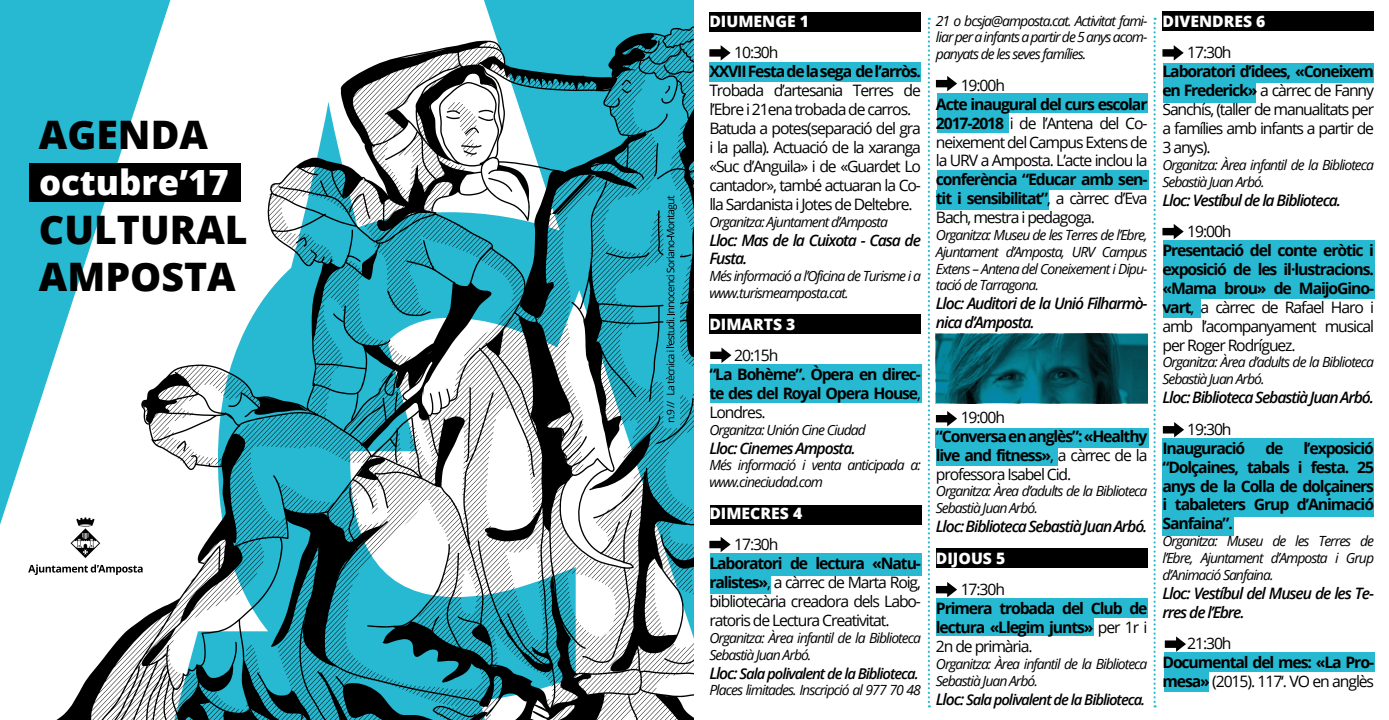
<style>
.page{position:relative;width:1389px;height:720px;background:#fff}
.page>*{position:absolute;margin:0;border:0;box-sizing:border-box;transform-origin:0 0}
.t1{font:800 39.2px/47.1px "Open Sans";color:#000}
.t2{font:800 34.82px "Open Sans";color:#fff}
.t3{font:700 15.75px/18.9px "Open Sans";letter-spacing:-.07em;color:#000;text-align:justify}
.t4{font:15.75px/18.9px "Open Sans";letter-spacing:-.07em;color:#000;text-align:justify}
.t5{font:italic 600 15.75px/18.9px "Open Sans";letter-spacing:-.07em;color:#000}
.t6{font:800 15.75px "Open Sans";color:#fff}
.t7{font:italic 600 14.88px "Open Sans";letter-spacing:-.07em;color:#000}
.t8{font:italic 14px/16.8px "Open Sans";letter-spacing:-.07em;color:#000}
.s1{font-weight:400}
.s2{font-weight:700}
.s3{font-size:15.75px}
</style>
<div class="page">
<svg style="left:0;top:0;width:166px;height:524px;background:#3abfd5"></svg>
<svg style="left:166px;top:0;width:528px;height:24px"></svg>
<div style="left:29px;top:163px;width:211px;height:39px;background:#000"></div>
<svg style="left:28px;top:517px;width:9px;height:57px"></svg>
<svg style="left:37px;top:24px;width:657px;height:695px"></svg>
<div style="left:709px;top:12px;width:212px;height:20px;background:#000"></div>
<svg style="left:928px;top:18px;width:2px;height:689px"></svg>
<svg style="left:1153px;top:18px;width:3px;height:689px"></svg>
<div style="left:709px;top:62px;width:212px;height:20px;background:#26b9d1"></div>
<div style="left:710px;top:504px;width:212px;height:20px;background:#000"></div>
<div style="left:936px;top:190px;width:113px;height:20px;background:#26b9d1"></div>
<div style="left:710px;top:553px;width:212px;height:22px;background:#26b9d1"></div>
<div style="left:937px;top:93px;width:210px;height:20px;background:#26b9d1"></div>
<div style="left:936px;top:445px;width:122px;height:20px;background:#26b9d1"></div>
<div style="left:937px;top:113px;width:72px;height:20px;background:#26b9d1"></div>
<div style="left:1163px;top:298px;width:37px;height:19px;background:#26b9d1"></div>
<div style="left:1163px;top:240px;width:212px;height:59px;background:#26b9d1"></div>
<div style="left:936px;top:547px;width:211px;height:20px;background:#000"></div>
<div style="left:710px;top:573px;width:61px;height:20px;background:#26b9d1"></div>
<div style="left:937px;top:170px;width:212px;height:20px;background:#26b9d1"></div>
<div style="left:936px;top:597px;width:212px;height:20px;background:#26b9d1"></div>
<div style="left:936px;top:616px;width:158px;height:20px;background:#26b9d1"></div>
<div style="left:1163px;top:83px;width:92px;height:20px;background:#26b9d1"></div>
<div style="left:1164px;top:63px;width:210px;height:20px;background:#26b9d1"></div>
<div style="left:710px;top:314px;width:211px;height:20px;background:#000"></div>
<div style="left:710px;top:364px;width:212px;height:39px;background:#26b9d1"></div>
<div style="left:936px;top:428px;width:213px;height:20px;background:#26b9d1"></div>
<div style="left:1162px;top:11px;width:212px;height:20px;background:#000"></div>
<div style="left:1162px;top:515px;width:72px;height:20px;background:#26b9d1"></div>
<div style="left:1162px;top:438px;width:212px;height:78px;background:#26b9d1"></div>
<div style="left:1164px;top:652px;width:210px;height:20px;background:#26b9d1"></div>
<div style="left:1164px;top:672px;width:45px;height:20px;background:#26b9d1"></div>
<img style="left:936px;top:334px;width:211px;height:69px">
<svg style="left:709px;top:45px;width:22px;height:16px"></svg>
<svg style="left:936px;top:411px;width:21px;height:15px"></svg>
<svg style="left:936px;top:76px;width:21px;height:15px"></svg>
<svg style="left:1162px;top:45px;width:22px;height:16px"></svg>
<svg style="left:1162px;top:224px;width:22px;height:15px"></svg>
<svg style="left:709px;top:537px;width:22px;height:15px"></svg>
<svg style="left:936px;top:582px;width:21px;height:15px"></svg>
<svg style="left:1163px;top:422px;width:21px;height:15px"></svg>
<svg style="left:710px;top:347px;width:21px;height:16px"></svg>
<svg style="left:1165px;top:636px;width:21px;height:15px"></svg>
<h1 class="t1" style="left:39px;top:109px;width:171px">AGENDA</h1>
<h2 class="t2" style="left:39px;top:156px;width:191px">octubre’17</h2>
<h1 class="t1" style="left:39px;top:204px;width:210px">CULTURAL<br>AMPOSTA</h1>
<p class="t6" style="left:709px;top:9px;width:101px">DIUMENGE 1</p>
<p class="t4" style="left:734px;top:43px;width:46px">10:30h</p>
<p class="t3" style="left:709px;top:62px;width:213px">XXVII Festa de la sega de l’arròs.</p>
<p class="t4" style="left:709px;top:81px;width:213px;text-align:left">Trobada d’artesania Terres de l’Ebre i 21ena trobada de carros.<br>Batuda a potes(separació del gra i la palla). Actuació de la xaranga «Suc d’Anguila» i de «Guardet Lo cantador», també actuaran la Co&shy;lla Sardanista i Jotes de Deltebre.</p>
<p class="t8" style="left:709px;top:213px;width:180px">Organitza: Ajuntament d’Amposta</p>
<p class="t5" style="left:709px;top:230px;width:213px">Lloc: Mas de la Cuixota - Casa de<br>Fusta.</p>
<p class="t8" style="left:709px;top:267px;width:213px">Més informació a l’Oficina de Turisme i a www.turismeamposta.cat.</p>
<p class="t6" style="left:709px;top:312px;width:88px">DIMARTS 3</p>
<p class="t4" style="left:734px;top:345px;width:46px">20:15h</p>
<p class="t3" style="left:709px;top:364px;width:213px">“La Bohème”. Òpera en direc&shy;te des del Royal Opera House<span class="s1">, Londres.</span></p>
<p class="t8" style="left:709px;top:420px;width:158px">Organitza: Unión Cine Ciudad</p>
<p class="t5" style="left:709px;top:438px;width:148px">Lloc: Cinemes Amposta.</p>
<p class="t8" style="left:709px;top:456px;width:213px">Més informació i venta anticipada a: www.cineciudad.com</p>
<p class="t6" style="left:709px;top:501px;width:94px">DIMECRES 4</p>
<p class="t4" style="left:734px;top:534px;width:46px">17:30h</p>
<p class="t4" style="left:709px;top:553px;width:213px"><span class="s2">Laboratori de lectura «Natu&shy;ralistes»</span>, a càrrec de Marta Roig, bibliotecària creadora dels Labo&shy;ratoris de Lectura Creativitat.</p>
<p class="t8" style="left:709px;top:628px;width:213px">Organitza: Àrea infantil de la Biblioteca<br>Sebastià Juan Arbó.</p>
<p class="t7" style="left:709px;top:662px;width:211px"><span class="s3">Lloc:</span> Sala polivalent de la Biblioteca.</p>
<p class="t8" style="left:709px;top:681px;width:213px">Places limitades. Inscripció al 977 70 48</p>
<p class="t8" style="left:936px;top:12px;width:213px;text-align:justify">21 o bcsja@amposta.cat. Activitat fami&shy;liar per a infants a partir de 5 anys acom&shy;panyats de les seves famílies.</p>
<p class="t4" style="left:961px;top:75px;width:46px">19:00h</p>
<p class="t4" style="left:936px;top:94px;width:213px"><span class="s2">Acte inaugural del curs escolar 2017-2018</span> i de l’Antena del Co&shy;neixement del Campus Extens de la URV a Amposta. L’acte inclou la</p>
<p class="t3" style="left:936px;top:170px;width:213px">conferència “Educar amb sen&shy;tit i sensibilitat”<span class="s1">, a càrrec d’Eva Bach, mestra i pedagoga.</span></p>
<p class="t8" style="left:936px;top:226px;width:213px;text-align:justify">Organitza: Museu de les Terres de l’Ebre, Ajuntament d’Amposta, URV Campus Extens – Antena del Coneixement i Dipu&shy;tació de Tarragona.</p>
<p class="t5" style="left:936px;top:294px;width:213px">Lloc: Auditori de la Unió Filharmò&shy;nica d’Amposta.</p>
<p class="t4" style="left:961px;top:407px;width:46px">19:00h</p>
<p class="t3" style="left:936px;top:426px;width:213px">“Conversa en anglès”: «Healthy live and fitness»<span class="s1">, a càrrec de la professora Isabel Cid.</span></p>
<p class="t8" style="left:936px;top:482px;width:213px">Organitza: Àrea d’adults de la Biblioteca<br>Sebastià Juan Arbó.</p>
<p class="t5" style="left:936px;top:516px;width:213px">Lloc: Biblioteca Sebastià Juan Arbó.</p>
<p class="t6" style="left:936px;top:545px;width:71px">DIJOUS 5</p>
<p class="t4" style="left:961px;top:579px;width:46px">17:30h</p>
<p class="t3" style="left:936px;top:598px;width:213px">Primera trobada del Club de lectura «Llegim junts» <span class="s1">per 1r i 2n de primària.</span></p>
<p class="t8" style="left:936px;top:654px;width:213px">Organitza: Àrea infantil de la Biblioteca<br>Sebastià Juan Arbó.</p>
<p class="t7" style="left:936px;top:688px;width:211px"><span class="s3">Lloc:</span> Sala polivalent de la Biblioteca.</p>
<p class="t6" style="left:1162px;top:9px;width:105px">DIVENDRES 6</p>
<p class="t4" style="left:1187px;top:43px;width:46px">17:30h</p>
<p class="t4" style="left:1162px;top:62px;width:213px"><span class="s2">Laboratori d’idees, «Coneixem en Frederick»</span> a càrrec de Fanny Sanchís, (taller de manualitats per a famílies amb infants a partir de 3 anys).</p>
<p class="t8" style="left:1162px;top:156px;width:213px">Organitza: Àrea infantil de la Biblioteca<br>Sebastià Juan Arbó.</p>
<p class="t5" style="left:1162px;top:190px;width:180px">Lloc: Vestíbul de la Biblioteca.</p>
<p class="t4" style="left:1187px;top:221px;width:46px">19:00h</p>
<p class="t3" style="left:1162px;top:240px;width:213px">Presentació del conte eròtic i exposició de les il·lustracions. «Mama brou» de MaijoGino&shy;vart<span class="s1">, a càrrec de Rafael Haro i amb l’acompanyament musical per Roger Rodríguez.</span></p>
<p class="t8" style="left:1162px;top:353px;width:213px">Organitza: Àrea d’adults de la Biblioteca<br>Sebastià Juan Arbó.</p>
<p class="t5" style="left:1162px;top:387px;width:213px">Lloc: Biblioteca Sebastià Juan Arbó.</p>
<p class="t4" style="left:1187px;top:419px;width:46px">19:30h</p>
<p class="t3" style="left:1162px;top:438px;width:84px">Inauguració</p>
<p class="t3" style="left:1265px;top:438px;width:20px">de</p>
<p class="t3" style="left:1162px;top:438px;width:213px;text-indent:141px">l’exposició “Dolçaines, tabals i festa. 25 anys de la Colla de dolçainers i tabaleters Grup d’Animació Sanfaina”.</p>
<p class="t8" style="left:1162px;top:532px;width:213px;text-align:justify">Organitza: Museu de les Terres de l’Ebre, Ajuntament d’Amposta i Grup d’Animació Sanfaina.</p>
<p class="t5" style="left:1162px;top:583px;width:213px">Lloc: Vestíbul del Museu de les Te&shy;rres de l’Ebre.</p>
<p class="t4" style="left:1187px;top:633px;width:46px">21:30h</p>
<p class="t3" style="left:1162px;top:652px;width:213px">Documental del mes: «La Pro&shy;mesa» <span class="s1">(2015). 117‘. VO en anglès</span></p>
</div>
